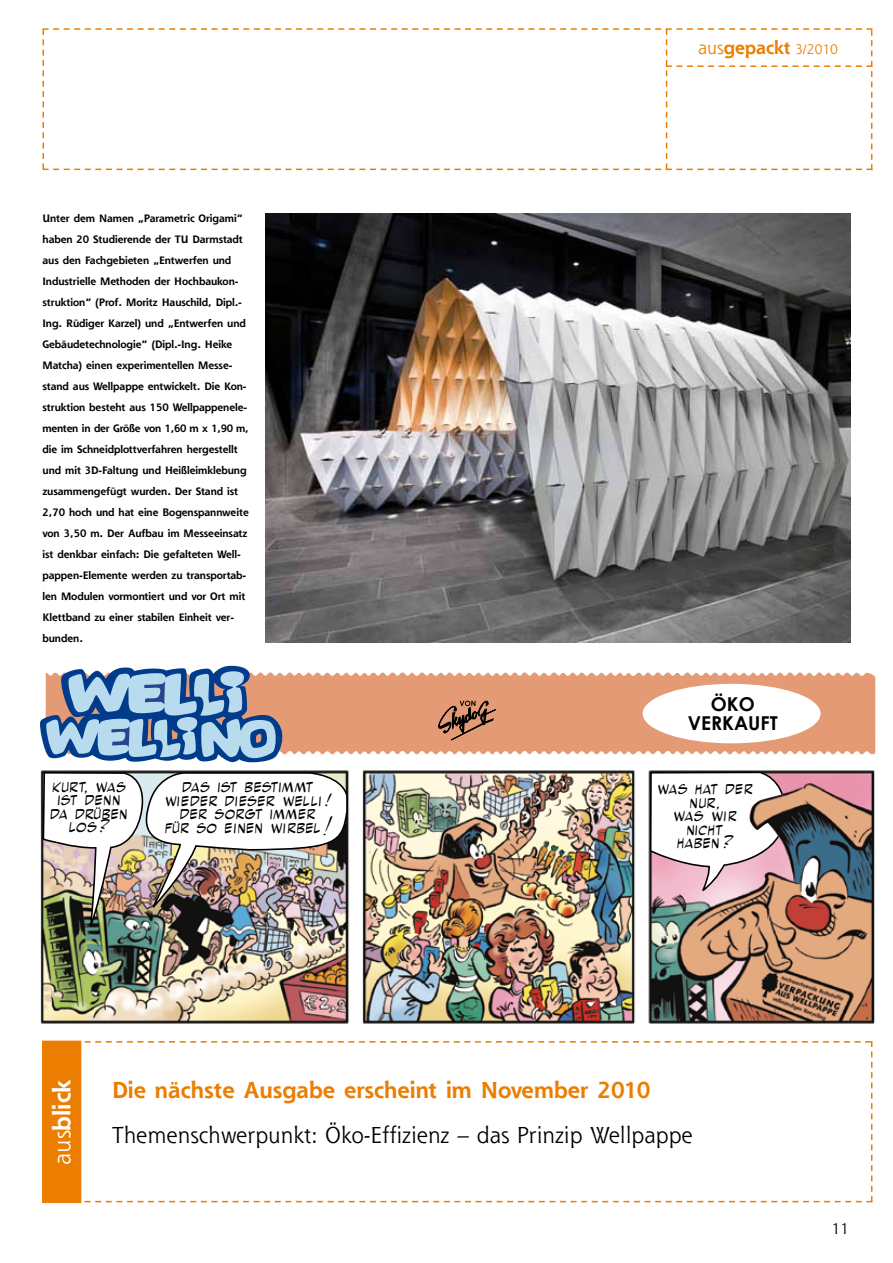
<style>
.page{position:relative;width:893px;height:1263px;background:#fff}
.page>*{position:absolute;margin:0;border:0;box-sizing:border-box;transform-origin:0 0}
.t1{font:700 24px "Shannon";color:#fff}
.t2{font:22.5px "Shannon";color:#000}
.t3{font:700 22.5px "Shannon";color:#eb7d00}
.t4{font:700 19.2px/19.2px "Century Gothic";color:#000;text-align:center}
.t5{font:700 18px "Shannon";color:#eb7d00}
.t6{font:15px "Shannon";color:#000}
.t7{font:12.75px/13.5px "YKA03";color:#000;text-align:center}
.t8{font:700 10.5px/21px "Shannon";letter-spacing:-.01em;color:#000}
.s1{font-weight:400}
.s2{font-weight:400;font-size:13.5px}
</style>
<div class="page">
<svg style="left:43px;top:1041px;width:829px;height:163px"></svg>
<img style="left:40px;top:742px;width:836px;height:282px">
<svg style="left:286px;top:672px;width:589px;height:82px;background:#e5a07d"></svg>
<svg style="left:40px;top:666px;width:246px;height:97px;background:#88a1bf"></svg>
<svg style="left:437px;top:673px;width:72px;height:78px;background:#cb8b6a"></svg>
<div style="left:643px;top:684px;width:177px;height:59px;background:#fff;border-radius:50%"></div>
<img style="left:42px;top:771px;width:307px;height:169px">
<svg style="left:649px;top:771px;width:137px;height:150px"></svg>
<div style="left:43px;top:1041px;width:38px;height:161px;background:#eb7d00;border:1px solid #eb7d00"></div>
<img style="left:265px;top:214px;width:585px;height:428px">
<svg style="left:43px;top:28px;width:829px;height:142px"></svg>
<p class="t8" style="left:43px;top:208px;width:208px">Unter dem Namen „Parametric Origami“ haben 20 Studierende der TU Darmstadt aus den Fachgebieten „Entwerfen und Industrielle Methoden der Hochbaukon&shy;struktion“ (Prof. Moritz Hauschild, Dipl.- Ing. Rüdiger Karzel) und „Entwerfen und Gebäudetechnologie“ (Dipl.-Ing. Heike Matcha) einen experimentellen Messe&shy;stand aus Wellpappe entwickelt. Die Kon&shy;struktion besteht aus 150 Wellpappenele&shy;menten in der Größe von 1,60 m x 1,90 m, die im Schneidplottverfahren hergestellt und mit 3D-Faltung und Heißleimklebung zusammengefügt wurden. Der Stand ist 2,70 hoch und hat eine Bogenspannweite von 3,50 m. Der Aufbau im Messeeinsatz ist denkbar einfach: Die gefalteten Well&shy;pappen-Elemente werden zu transportab&shy;len Modulen vormontiert und vor Ort mit Klettband zu einer stabilen Einheit ver&shy;bunden.</p>
<h3 class="t5" style="left:698px;top:36px;width:141px"><span class="s1">aus</span>gepackt <span class="s2">3/2010</span></h3>
<h3 class="t4" style="left:688px;top:693px;width:91px">ÖKO<br>VERKAUFT</h3>
<p class="t7" style="left:51px;top:780px;width:79px">kurt, was ist denn da drüben los?</p>
<p class="t7" style="left:165px;top:781px;width:169px">das ist bestimmt wieder dieser welli ! der sorgt immer<br>für so einen wirbelE</p>
<p class="t7" style="left:658px;top:783px;width:98px">was hat der nur,<br>was wir nicht<br>haben ?</p>
<h1 class="t1" style="left:47px;top:1165px;width:87px;rotate:-90deg"><span class="s1">aus</span>blick</h1>
<h2 class="t3" style="left:112px;top:1076px;width:540px">Die nächste Ausgabe erscheint im November 2010</h2>
<h2 class="t2" style="left:112px;top:1120px;width:582px">Themenschwerpunkt: Öko-Effizienz – das Prinzip Wellpappe</h2>
<h3 class="t6" style="left:831px;top:1219px;width:19px">11</h3>
</div>
